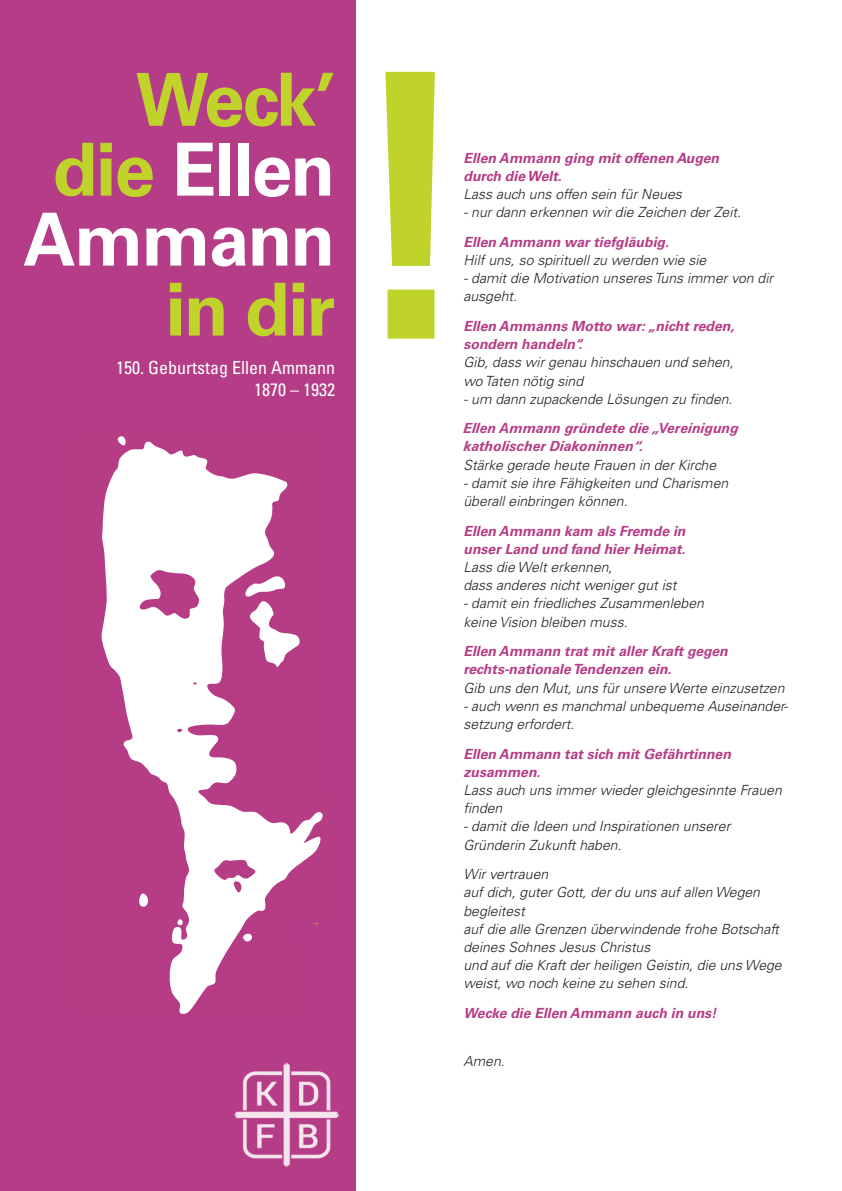
<style>
.page{position:relative;width:842px;height:1191px;background:#fff}
.page>*{position:absolute;margin:0;border:0;box-sizing:border-box;transform-origin:0 0}
.t1{font:700 369px "Univers LT";color:#c0d32b}
.t2{font:700 73.1px/70px "Univers LT";letter-spacing:-.025em;color:#fff;text-align:right}
.t3{font:700 73.1px "Univers LT";color:#c0d32b}
.t4{font:condensed 18px/21.4px "Univers LT";color:#fff;text-align:right}
.t5{font:italic 300 14px/18.2px "Univers LT";color:#231f20}
.t6{font:italic 700 14px/18.2px "Univers LT";color:#b53c86}
.t7{font:italic 700 14px/18.2px "Univers LT";color:#b53c86}
.s1{color:#c0d32b}
</style>
<div class="page">
<div style="left:0;top:0;width:356px;height:1191px;background:#b53c86"></div>
<img style="left:234px;top:1062px;width:106px;height:106px">
<svg style="left:101px;top:436px;width:222px;height:578px"></svg>
<h2 class="t2" style="left:23px;top:71px;width:313px"><span class="s1">Weck’ die</span> Ellen<br>Ammann</h2>
<h2 class="t3" style="left:165px;top:283px;width:171px">in dir</h2>
<p class="t4" style="left:116px;top:359px;width:220px">150. Geburtstag Ellen Ammann<br>1870 – 1932</p>
<h1 class="t1" style="left:340px;top:73px;width:145px">!</h1>
<p class="t6" style="left:463px;top:150px;width:257px">Ellen Ammann ging mit offenen Augen durch dieWelt.</p>
<p class="t5" style="left:463px;top:186px;width:220px">Lass auch uns offen sein für Neues</p>
<p class="t5" style="left:463px;top:204px;width:279px">- nur dann erkennen wir die Zeichen der Zeit.</p>
<p class="t6" style="left:463px;top:234px;width:207px">Ellen Ammann war tiefgläubig.</p>
<p class="t5" style="left:463px;top:252px;width:244px">Hilf uns, so spirituell zu werden wie sie</p>
<p class="t5" style="left:463px;top:270px;width:311px">- damit die Motivation unseres Tuns immer von dir ausgeht.</p>
<p class="t6" style="left:463px;top:318px;width:272px">Ellen Ammanns Motto war: „nicht reden, sondern handeln“.</p>
<p class="t5" style="left:463px;top:354px;width:272px">Gib, dass wir genau hinschauen und sehen, wo Taten nötig sind</p>
<p class="t5" style="left:463px;top:391px;width:271px">- um dann zupackende Lösungen zu finden.</p>
<p class="t7" style="left:463px;top:420px;width:277px">Ellen Ammann gründete die „Vereinigung katholischer Diakoninnen“.</p>
<p class="t5" style="left:463px;top:457px;width:254px">Stärke gerade heute Frauen in der Kirche</p>
<p class="t5" style="left:463px;top:475px;width:266px">- damit sie ihre Fähigkeiten und Charismen überall einbringen können.</p>
<p class="t6" style="left:463px;top:523px;width:224px">Ellen Ammann kam als Fremde in unser Land und fand hier Heimat.</p>
<p class="t5" style="left:463px;top:559px;width:214px">Lass die Welt erkennen,<br>dass anderes nicht weniger gut ist</p>
<p class="t5" style="left:463px;top:595px;width:242px">- damit ein friedliches Zusammenleben keine Vision bleiben muss.</p>
<p class="t6" style="left:463px;top:643px;width:266px">Ellen Ammann trat mit aller Kraft gegen rechts-nationaleTendenzen ein.</p>
<p class="t5" style="left:463px;top:680px;width:322px">Gib uns den Mut, uns für unsere Werte einzusetzen</p>
<p class="t5" style="left:463px;top:698px;width:326px">- auch wenn es manchmal unbequeme Auseinander&shy;setzung erfordert.</p>
<p class="t6" style="left:463px;top:746px;width:269px">Ellen Ammann tat sich mit Gefährtinnen zusammen.</p>
<p class="t5" style="left:463px;top:782px;width:320px">Lass auch uns immer wieder gleichgesinnte Frauen finden</p>
<p class="t5" style="left:463px;top:818px;width:268px">- damit die Ideen und Inspirationen unserer<br>Gründerin Zukunft haben.</p>
<p class="t5" style="left:463px;top:866px;width:320px">Wir vertrauen<br>auf dich, guter Gott, der du uns auf allen Wegen begleitest<br>auf die alle Grenzen überwindende frohe Botschaft deines Sohnes Jesus Christus<br>und auf die Kraft der heiligen Geistin, die uns Wege weist, wo noch keine zu sehen sind.</p>
<p class="t6" style="left:463px;top:1005px;width:255px">Wecke die Ellen Ammann auch in uns!</p>
<p class="t5" style="left:463px;top:1053px;width:43px">Amen.</p>
</div>
